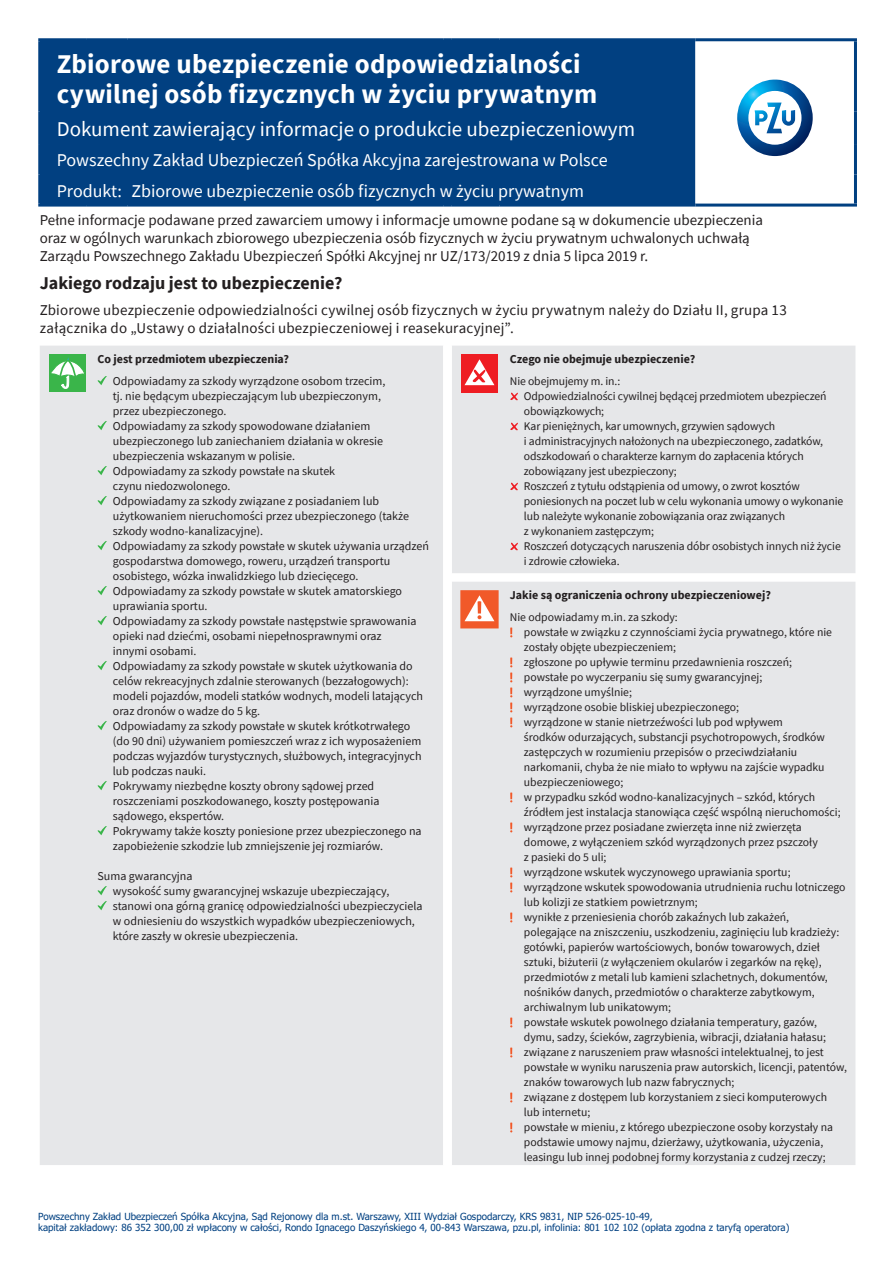
<style>
.page{position:relative;width:893px;height:1263px;background:#fff}
.page>*{position:absolute;margin:0;border:0;box-sizing:border-box;transform-origin:0 0}
.t1{font:700 27px/30px "Source Sans Pro";letter-spacing:.005em;color:#fff}
.t2{font:21px "Source Sans Pro";color:#fff}
.t3{font:18px/30.5px "Source Sans Pro";color:#fff}
.t4{font:700 18px "Source Sans Pro";color:#231f20}
.t5{font:15px/18px "Source Sans Pro";color:#231f20}
.t6{font:12px/15px "Source Sans Pro";color:#231f20}
.t7{font:700 12px "Source Sans Pro";color:#231f20}
.t8{font:11.7px/15px "Source Sans Pro";color:#231f20}
.t9{font:9.75px/11.7px "Tahoma";color:#014081}
</style>
<div class="page">
<svg style="left:41px;top:41px;width:813px;height:163px;fill:#014081"></svg>
<div style="left:40px;top:346px;width:815px;height:819px;background:#e6e7e9"></div>
<svg style="left:443px;top:346px;width:9px;height:819px"></svg>
<hr style="left:38px;top:38px;width:49px;height:3px;background:#014081">
<hr style="left:38px;top:41px;width:3px;height:70px;background:#014081">
<hr style="left:87px;top:38px;width:40px;height:3px;background:#014081">
<hr style="left:127px;top:38px;width:316px;height:3px;background:#014081">
<svg style="left:443px;top:38px;width:9px;height:3px"></svg>
<hr style="left:452px;top:38px;width:47px;height:3px;background:#014081">
<hr style="left:499px;top:38px;width:196px;height:3px;background:#014081">
<hr style="left:695px;top:38px;width:162px;height:3px;background:#014081">
<hr style="left:854px;top:41px;width:3px;height:70px;background:#014081">
<hr style="left:854px;top:111px;width:3px;height:33px;background:#014081">
<hr style="left:854px;top:144px;width:3px;height:31px;background:#014081">
<hr style="left:854px;top:175px;width:3px;height:29px;background:#014081">
<hr style="left:695px;top:204px;width:162px;height:3px;background:#014081">
<hr style="left:38px;top:111px;width:3px;height:33px;background:#014081">
<hr style="left:38px;top:144px;width:3px;height:31px;background:#014081">
<hr style="left:38px;top:175px;width:3px;height:29px;background:#014081">
<hr style="left:38px;top:204px;width:49px;height:3px;background:#014081">
<hr style="left:87px;top:204px;width:40px;height:3px;background:#014081">
<hr style="left:127px;top:204px;width:316px;height:3px;background:#014081">
<svg style="left:443px;top:204px;width:9px;height:3px"></svg>
<hr style="left:452px;top:204px;width:47px;height:3px;background:#014081">
<hr style="left:499px;top:204px;width:196px;height:3px;background:#014081">
<svg style="left:737px;top:80px;width:76px;height:76px"></svg>
<div style="left:49px;top:354px;width:37px;height:38px;background:#3ab54a"></div>
<svg style="left:51px;top:357px;width:33px;height:32px"></svg>
<div style="left:461px;top:354px;width:37px;height:38px;background:#ee1d23"></div>
<svg style="left:464px;top:359px;width:30px;height:26px"></svg>
<svg style="left:98px;top:376px;width:9px;height:9px"></svg>
<svg style="left:98px;top:421px;width:9px;height:9px"></svg>
<svg style="left:98px;top:466px;width:9px;height:9px"></svg>
<svg style="left:98px;top:496px;width:9px;height:9px"></svg>
<svg style="left:98px;top:541px;width:9px;height:9px"></svg>
<svg style="left:98px;top:586px;width:9px;height:9px"></svg>
<svg style="left:98px;top:616px;width:9px;height:9px"></svg>
<svg style="left:98px;top:661px;width:9px;height:9px"></svg>
<svg style="left:98px;top:721px;width:9px;height:9px"></svg>
<svg style="left:98px;top:781px;width:9px;height:9px"></svg>
<svg style="left:98px;top:826px;width:9px;height:9px"></svg>
<svg style="left:98px;top:886px;width:9px;height:9px"></svg>
<svg style="left:98px;top:901px;width:9px;height:9px"></svg>
<svg style="left:510px;top:392px;width:8px;height:8px"></svg>
<svg style="left:510px;top:422px;width:8px;height:8px"></svg>
<svg style="left:510px;top:482px;width:8px;height:8px"></svg>
<svg style="left:510px;top:542px;width:8px;height:8px"></svg>
<div style="left:461px;top:591px;width:37px;height:37px;background:#f15929"></div>
<svg style="left:464px;top:595px;width:30px;height:26px"></svg>
<div style="left:460px;top:590px;width:39px;height:38px;border:2px solid #f15929"></div>
<svg style="left:510px;top:627px;width:2px;height:10px"></svg>
<svg style="left:510px;top:657px;width:2px;height:70px"></svg>
<svg style="left:510px;top:792px;width:2px;height:10px"></svg>
<svg style="left:510px;top:822px;width:2px;height:10px"></svg>
<svg style="left:510px;top:867px;width:2px;height:25px"></svg>
<svg style="left:510px;top:912px;width:2px;height:10px"></svg>
<svg style="left:510px;top:1017px;width:2px;height:10px"></svg>
<svg style="left:510px;top:1047px;width:2px;height:10px"></svg>
<svg style="left:510px;top:1092px;width:2px;height:10px"></svg>
<svg style="left:510px;top:1122px;width:2px;height:10px"></svg>
<h1 class="t1" style="left:57px;top:48px;width:542px">Zbiorowe ubezpieczenie odpowiedzialności cywilnej osób fizycznych w życiu prywatnym</h1>
<h2 class="t2" style="left:57px;top:115px;width:580px">Dokument zawierający informacje o produkcie ubezpieczeniowym</h2>
<h3 class="t3" style="left:57px;top:145px;width:552px">Powszechny Zakład Ubezpieczeń Spółka Akcyjna zarejestrowana w Polsce<br>Produkt: Zbiorowe ubezpieczenie osób fizycznych w życiu prywatnym</h3>
<p class="t5" style="left:40px;top:211px;width:725px">Pełne informacje podawane przed zawarciem umowy i informacje umowne podane są w dokumencie ubezpieczenia oraz w ogólnych warunkach zbiorowego ubezpieczenia osób fizycznych w życiu prywatnym uchwalonych uchwałą<br>Zarządu Powszechnego Zakładu Ubezpieczeń Spółki Akcyjnej nr UZ/173/2019 z dnia 5 lipca 2019 r.</p>
<h3 class="t4" style="left:40px;top:271px;width:304px">Jakiego rodzaju jest to ubezpieczenie?</h3>
<p class="t5" style="left:40px;top:301px;width:749px">Zbiorowe ubezpieczenie odpowiedzialności cywilnej osób fizycznych w życiu prywatnym należy do Działu II, grupa 13 załącznika do „Ustawy o działalności ubezpieczeniowej i reasekuracyjnej”.</p>
<p class="t7" style="left:98px;top:351px;width:193px">Co jest przedmiotem ubezpieczenia?</p>
<p class="t7" style="left:510px;top:351px;width:187px">Czego nie obejmuje ubezpieczenie?</p>
<p class="t6" style="left:113px;top:374px;width:318px">Odpowiadamy za szkody wyrządzone osobom trzecim,<br>tj. nie będącym ubezpieczającym lub ubezpieczonym,<br>przez ubezpieczonego.<br>Odpowiadamy za szkody spowodowane działaniem ubezpieczonego lub zaniechaniem działania w okresie ubezpieczenia wskazanym w polisie.<br>Odpowiadamy za szkody powstałe na skutek<br>czynu niedozwolonego.<br>Odpowiadamy za szkody związane z posiadaniem lub użytkowaniem nieruchomości przez ubezpieczonego (także szkody wodno-kanalizacyjne).<br>Odpowiadamy za szkody powstałe w skutek używania urządzeń gospodarstwa domowego, roweru, urządzeń transportu osobistego, wózka inwalidzkiego lub dziecięcego.<br>Odpowiadamy za szkody powstałe w skutek amatorskiego uprawiania sportu.<br>Odpowiadamy za szkody powstałe następstwie sprawowania opieki nad dziećmi, osobami niepełnosprawnymi oraz<br>innymi osobami.<br>Odpowiadamy za szkody powstałe w skutek użytkowania do celów rekreacyjnych zdalnie sterowanych (bezzałogowych): modeli pojazdów, modeli statków wodnych, modeli latających oraz dronów o wadze do 5 kg.<br>Odpowiadamy za szkody powstałe w skutek krótkotrwałego (do 90 dni) używaniem pomieszczeń wraz z ich wyposażeniem podczas wyjazdów turystycznych, służbowych, integracyjnych lub podczas nauki.<br>Pokrywamy niezbędne koszty obrony sądowej przed roszczeniami poszkodowanego, koszty postępowania sądowego, ekspertów.<br>Pokrywamy także koszty poniesione przez ubezpieczonego na zapobieżenie szkodzie lub zmniejszenie jej rozmiarów.</p>
<p class="t6" style="left:113px;top:869px;width:311px;text-indent:-15px">Suma gwarancyjna<br>wysokość sumy gwarancyjnej wskazuje ubezpieczający, stanowi ona górną granicę odpowiedzialności ubezpieczyciela w odniesieniu do wszystkich wypadków ubezpieczeniowych, które zaszły w okresie ubezpieczenia.</p>
<p class="t8" style="left:524px;top:373px;width:321px;text-indent:-14px">Nie obejmujemy m. in.:<br>Odpowiedzialności cywilnej będącej przedmiotem ubezpieczeń obowiązkowych;<br>Kar pieniężnych, kar umownych, grzywien sądowych<br>i administracyjnych nałożonych na ubezpieczonego, zadatków, odszkodowań o charakterze karnym do zapłacenia których zobowiązany jest ubezpieczony;<br>Roszczeń z tytułu odstąpienia od umowy, o zwrot kosztów poniesionych na poczet lub w celu wykonania umowy o wykonanie lub należyte wykonanie zobowiązania oraz związanych<br>z wykonaniem zastępczym;<br>Roszczeń dotyczących naruszenia dóbr osobistych innych niż życie i zdrowie człowieka.</p>
<p class="t7" style="left:510px;top:587px;width:263px">Jakie są ograniczenia ochrony ubezpieczeniowej?</p>
<p class="t8" style="left:524px;top:609px;width:325px;text-indent:-14px">Nie odpowiadamy m.in. za szkody:<br>powstałe w związku z czynnościami życia prywatnego, które nie zostały objęte ubezpieczeniem;<br>zgłoszone po upływie terminu przedawnienia roszczeń;<br>powstałe po wyczerpaniu się sumy gwarancyjnej;<br>wyrządzone umyślnie;<br>wyrządzone osobie bliskiej ubezpieczonego;<br>wyrządzone w stanie nietrzeźwości lub pod wpływem<br>środków odurzających, substancji psychotropowych, środków zastępczych w rozumieniu przepisów o przeciwdziałaniu narkomanii, chyba że nie miało to wpływu na zajście wypadku ubezpieczeniowego;<br>w przypadku szkód wodno-kanalizacyjnych – szkód, których źródłem jest instalacja stanowiąca część wspólną nieruchomości; wyrządzone przez posiadane zwierzęta inne niż zwierzęta domowe, z wyłączeniem szkód wyrządzonych przez pszczoły<br>z pasieki do 5 uli;<br>wyrządzone wskutek wyczynowego uprawiania sportu; wyrządzone wskutek spowodowania utrudnienia ruchu lotniczego lub kolizji ze statkiem powietrznym;<br>wynikłe z przeniesienia chorób zakaźnych lub zakażeń,<br>polegające na zniszczeniu, uszkodzeniu, zaginięciu lub kradzieży: gotówki, papierów wartościowych, bonów towarowych, dzieł sztuki, biżuterii (z wyłączeniem okularów i zegarków na rękę), przedmiotów z metali lub kamieni szlachetnych, dokumentów, nośników danych, przedmiotów o charakterze zabytkowym, archiwalnym lub unikatowym;<br>powstałe wskutek powolnego działania temperatury, gazów, dymu, sadzy, ścieków, zagrzybienia, wibracji, działania hałasu; związane z naruszeniem praw własności intelektualnej, to jest powstałe w wyniku naruszenia praw autorskich, licencji, patentów, znaków towarowych lub nazw fabrycznych;<br>związane z dostępem lub korzystaniem z sieci komputerowych<br>lub internetu;<br>powstałe w mieniu, z którego ubezpieczone osoby korzystały na podstawie umowy najmu, dzierżawy, użytkowania, użyczenia, leasingu lub innej podobnej formy korzystania z cudzej rzeczy;</p>
<p class="t9" style="left:38px;top:1211px;width:753px">Powszechny Zakład Ubezpieczeń Spółka Akcyjna, Sąd Rejonowy dla m.st. Warszawy, XIII Wydział Gospodarczy, KRS 9831, NIP 526-025-10-49,<br>kapitał zakładowy: 86 352 300,00 zł wpłacony w całości, Rondo Ignacego Daszyńskiego 4, 00-843 Warszawa, pzu.pl, infolinia: 801 102 102 (opłata zgodna z taryfą operatora)</p>
</div>
